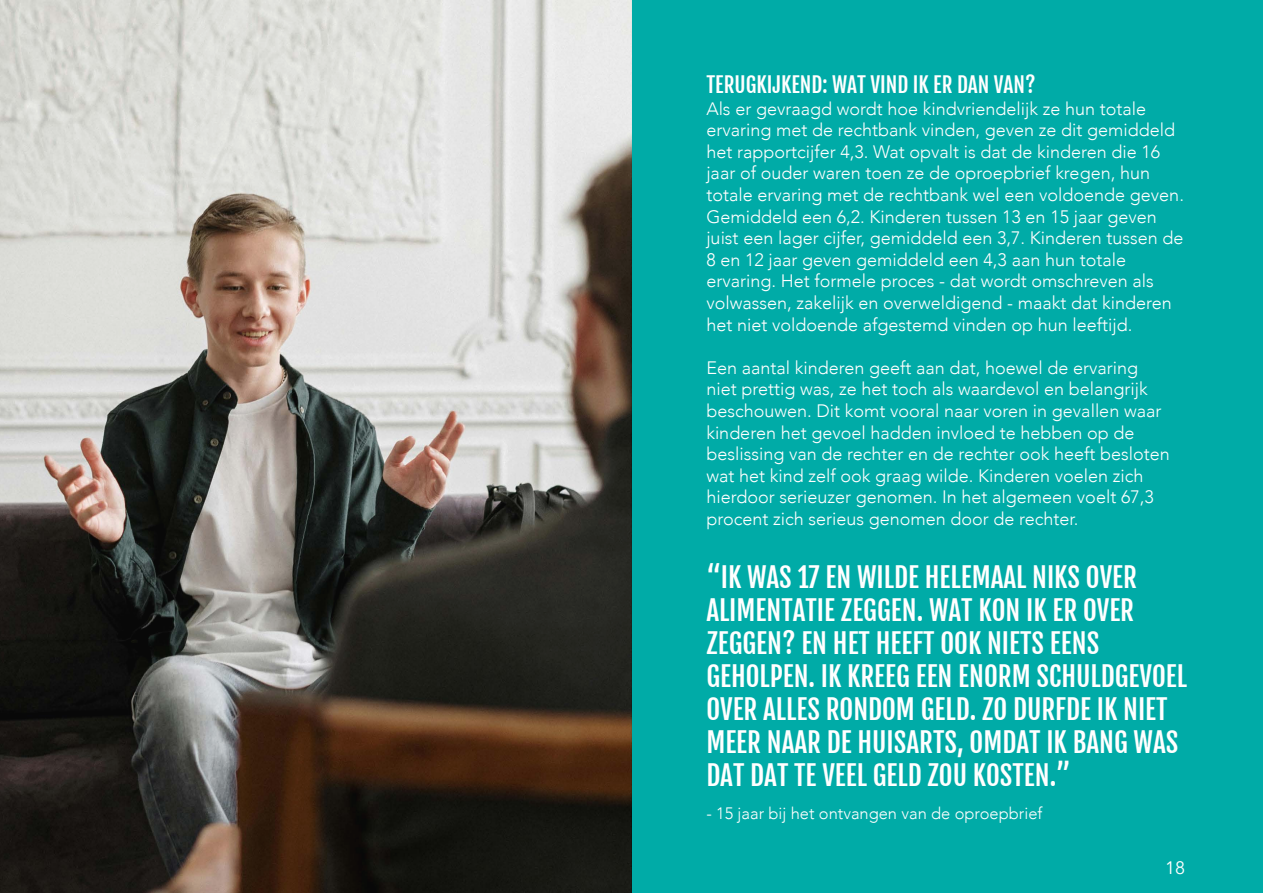
<style>
.page{position:relative;width:1263px;height:893px;background:#fff}
.page>*{position:absolute;margin:0;border:0;box-sizing:border-box;transform-origin:0 0}
.t1{font:27px/33px "Fjalla One";color:#fff}
.t2{font:21px "Fjalla One";color:#fff}
.t3{font:300 18px/21.6px "Avenir";color:#fff}
.t4{font:18px "Avenir";color:#fff}
.t5{font:300 16.5px "Avenir";color:#fff}
</style>
<div class="page">
<div style="left:631px;top:0;width:632px;height:893px;background:#00aba7"></div>
<img style="left:0;top:0;width:631px;height:893px">
<p class="t2" style="left:706px;top:72px;width:331px">TERUGKIJKEND: WAT VIND IK ER DAN VAN?</p>
<p class="t3" style="left:706px;top:98px;width:479px">Als er gevraagd wordt hoe kindvriendelijk ze hun totale ervaring met de rechtbank vinden, geven ze dit gemiddeld het rapportcijfer 4,3. Wat opvalt is dat de kinderen die 16 jaar of ouder waren toen ze de oproepbrief kregen, hun totale ervaring met de rechtbank wel een voldoende geven.<br>Gemiddeld een 6,2. Kinderen tussen 13 en 15 jaar geven juist een lager cijfer, gemiddeld een 3,7. Kinderen tussen de 8 en 12 jaar geven gemiddeld een 4,3 aan hun totale ervaring. Het formele proces - dat wordt omschreven als volwassen, zakelijk en overweldigend - maakt dat kinderen het niet voldoende afgestemd vinden op hun leeftijd.</p>
<p class="t3" style="left:706px;top:357px;width:465px">Een aantal kinderen geeft aan dat, hoewel de ervaring niet prettig was, ze het toch als waardevol en belangrijk beschouwen. Dit komt vooral naar voren in gevallen waar kinderen het gevoel hadden invloed te hebben op de beslissing van de rechter en de rechter ook heeft besloten wat het kind zelf ook graag wilde. Kinderen voelen zich hierdoor serieuzer genomen. In het algemeen voelt 67,3 procent zich serieus genomen door de rechter.</p>
<p class="t1" style="left:706px;top:560px;width:482px">“IK WAS 17 EN WILDE HELEMAAL NIKS OVER ALIMENTATIE ZEGGEN. WAT KON IK ER OVER ZEGGEN? EN HET HEEFT OOK NIETS EENS GEHOLPEN. IK KREEG EEN ENORM SCHULDGEVOEL OVER ALLES RONDOM GELD. ZO DURFDE IK NIET MEER NAAR DE HUISARTS, OMDAT IK BANG WAS DAT DAT TE VEEL GELD ZOU KOSTEN.”</p>
<p class="t5" style="left:706px;top:803px;width:338px">- 15 jaar bij het ontvangen van de oproepbrief</p>
<p class="t4" style="left:1165px;top:857px;width:22px">18</p>
</div>
